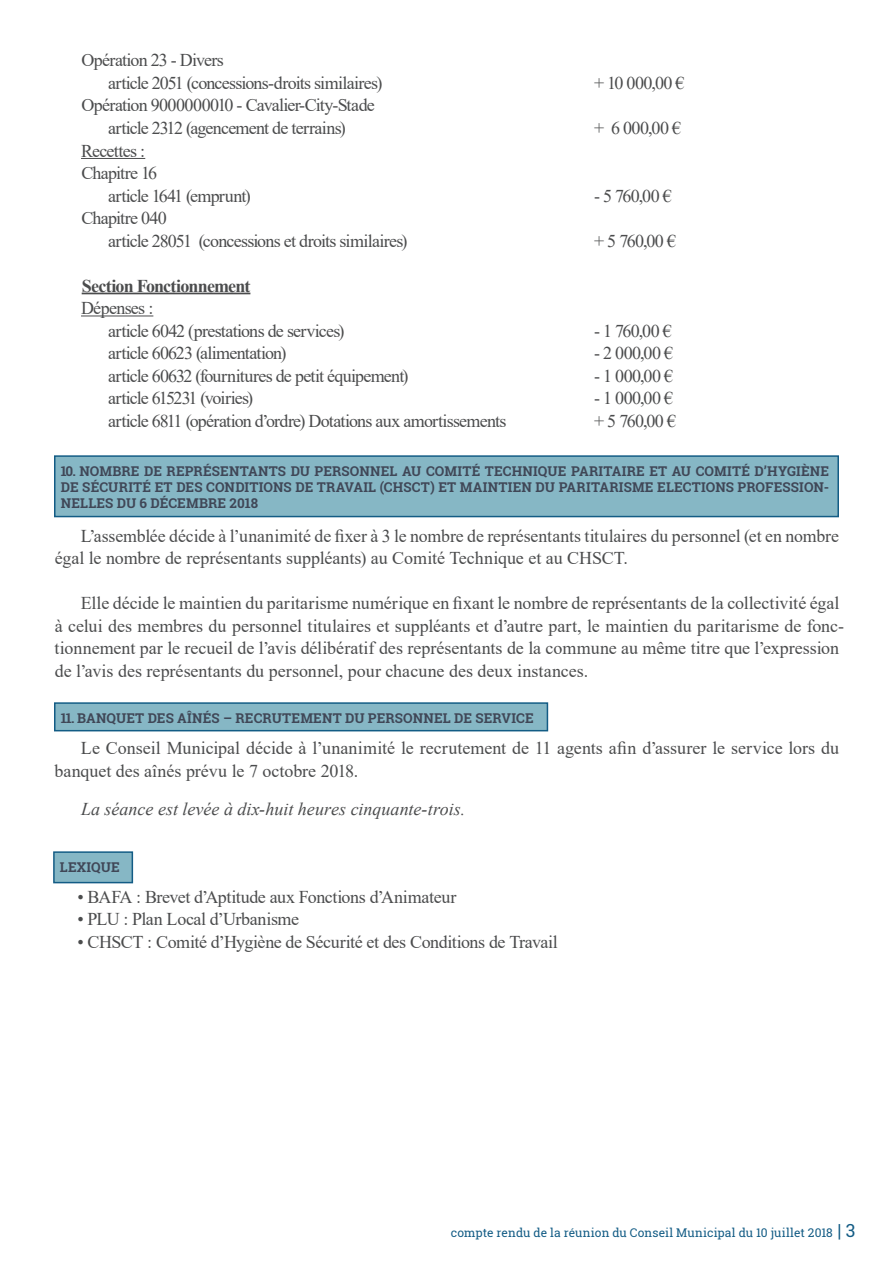
<style>
.page{position:relative;width:893px;height:1263px;background:#fff}
.page>*{position:absolute;margin:0;border:0;box-sizing:border-box;transform-origin:0 0}
.t1{font:18px/22.5px "Times New Roman";letter-spacing:-.015em;color:#4b4c4d}
.t2{font:18px/22.5px "Times New Roman";letter-spacing:-.04em;color:#4b4c4d}
.t3{font:18px "Times New Roman";letter-spacing:-.045em;color:#4b4c4d}
.t4{font:italic 18px "Times New Roman";color:#4b4c4d}
.t5{font:18px "Times New Roman";letter-spacing:-.055em;color:#4b4c4d}
.t6{font:700 18px "Times New Roman";letter-spacing:-.045em;color:#4b4c4d}
.t7{font:18px "Times New Roman";letter-spacing:-.035em;color:#4b4c4d}
.t8{font:700 13.5px "Roboto Slab";letter-spacing:.01em;color:#404757}
.t9{font:12px "Roboto Slab";letter-spacing:.005em;color:#135c85}
.s1{font-size:18px}
</style>
<div class="page">
<div style="left:54px;top:455px;width:785px;height:62px;background:#86b7c5;border:2px solid #135c85"></div>
<div style="left:54px;top:702px;width:494px;height:29px;background:#86b7c5;border:2px solid #135c85"></div>
<hr style="left:81px;top:158px;width:64px;height:1px;background:#4b4c4d">
<hr style="left:82px;top:293px;width:168px;height:1px;background:#4b4c4d">
<hr style="left:81px;top:316px;width:72px;height:1px;background:#4b4c4d">
<div style="left:53px;top:851px;width:80px;height:32px;background:#86b7c5;border:2px solid #135c85"></div>
<p class="t2" style="left:108px;top:49px;width:276px;text-indent:-27px">Opération 23 - Divers<br>article 2051 (concessions-droits similaires)</p>
<p class="t2" style="left:81px;top:94px;width:295px;text-align:center">Opération 9000000010 - Cavalier-City-Stade article 2312 (agencement de terrains)</p>
<p class="t1" style="left:594px;top:71px;width:92px">+ 10 000,00 €</p>
<p class="t1" style="left:594px;top:116px;width:89px">+ 6 000,00 €</p>
<p class="t7" style="left:81px;top:138px;width:66px">Recettes :</p>
<p class="t3" style="left:81px;top:160px;width:77px">Chapitre 16</p>
<p class="t3" style="left:108px;top:183px;width:144px">article 1641 (emprunt)</p>
<p class="t1" style="left:594px;top:184px;width:79px">- 5 760,00 €</p>
<p class="t2" style="left:108px;top:206px;width:301px;text-indent:-27px">Chapitre 040<br>article 28051 (concessions et droits similaires)</p>
<p class="t1" style="left:594px;top:229px;width:83px">+ 5 760,00 €</p>
<p class="t6" style="left:82px;top:272px;width:170px">Section Fonctionnement</p>
<p class="t2" style="left:108px;top:296px;width:238px;text-indent:-27px">Dépenses :<br>article 6042 (prestations de services)</p>
<p class="t1" style="left:594px;top:319px;width:79px">- 1 760,00 €</p>
<p class="t2" style="left:108px;top:341px;width:180px">article 60623 (alimentation)</p>
<p class="t1" style="left:594px;top:341px;width:81px">- 2 000,00 €</p>
<p class="t2" style="left:108px;top:364px;width:302px">article 60632 (fournitures de petit équipement)</p>
<p class="t1" style="left:594px;top:364px;width:81px">- 1 000,00 €</p>
<p class="t5" style="left:108px;top:385px;width:147px">article 615231 (voiries)</p>
<p class="t1" style="left:594px;top:386px;width:81px">- 1 000,00 €</p>
<p class="t3" style="left:108px;top:408px;width:400px">article 6811 (opération d’ordre) Dotations aux amortissements</p>
<p class="t1" style="left:594px;top:409px;width:83px">+ 5 760,00 €</p>
<p class="t8" style="left:61px;top:462px;width:40px">10. NOMBRE</p>
<p class="t8" style="left:144px;top:462px;width:33px">DE REPR</p>
<p class="t8" style="left:203px;top:462px;width:19px">ÉSENTANTS</p>
<p class="t8" style="left:291px;top:462px;width:35px">DU PERSONNEL</p>
<p class="t8" style="left:402px;top:462px;width:34px">AU COMIT</p>
<p class="t8" style="left:472px;top:462px;width:23px">É TEC</p>
<p class="t8" style="left:512px;top:462px;width:69px">HNIQUE PARITAIRE</p>
<p class="t8" style="left:649px;top:462px;width:57px">ETAUCOMIT</p>
<p class="t8" style="left:741px;top:462px;width:79px">É D’HYGIÈNE</p>
<p class="t8" style="left:61px;top:478px;width:49px">DE SÉCURIT</p>
<p class="t8" style="left:143px;top:478px;width:44px">É ET DES</p>
<p class="t8" style="left:206px;top:478px;width:10px">CONDITIONS</p>
<p class="t8" style="left:295px;top:478px;width:31px">DE TRAVAIL</p>
<p class="t8" style="left:380px;top:478px;width:91px">(CHSCT) ET MAINTIEN</p>
<p class="t8" style="left:536px;top:478px;width:33px">DU PARITARISME</p>
<p class="t8" style="left:657px;top:478px;width:19px">ELECTIONS</p>
<p class="t8" style="left:738px;top:478px;width:10px">PRO</p>
<p class="t8" style="left:765px;top:478px;width:18px">FESSION</p>
<p class="t8" style="left:824px;top:478px;width:7px">-</p>
<p class="t8" style="left:61px;top:494px;width:10px">NELLES</p>
<p class="t8" style="left:117px;top:494px;width:63px">DU 6 DÉCEMBRE</p>
<p class="t8" style="left:230px;top:494px;width:30px">2018</p>
<p class="t1" style="left:55px;top:524px;width:786px;text-indent:26px">L’assemblée décide à l’unanimité de fixer à 3 le nombre de représentants titulaires du personnel (et en nombre égal le nombre de représentants suppléants) au Comité Technique et au CHSCT.</p>
<p class="t1" style="left:55px;top:591px;width:791px;text-indent:26px">Elle décide le maintien du paritarisme numérique en fixant le nombre de représentants de la collectivité égal à celui des membres du personnel titulaires et suppléants et d’autre part, le maintien du paritarisme de fonc&shy;tionnement par le recueil de l’avis délibératif des représentants de la commune au même titre que l’expression de l’avis des représentants du personnel, pour chacune des deux instances.</p>
<p class="t8" style="left:61px;top:709px;width:66px">11. BANQUET</p>
<p class="t8" style="left:148px;top:709px;width:10px">DES</p>
<p class="t8" style="left:177px;top:709px;width:69px">AÎNÉS – RECRUTEMENT</p>
<p class="t8" style="left:345px;top:709px;width:33px">DU PERSONNEL</p>
<p class="t8" style="left:454px;top:709px;width:31px">DE SERVICE</p>
<p class="t1" style="left:55px;top:736px;width:786px;text-indent:26px">Le Conseil Municipal décide à l’unanimité le recrutement de 11 agents afin d’assurer le service lors du banquet des aînés prévu le 7 octobre 2018.</p>
<p class="t4" style="left:81px;top:796px;width:386px">La séance est levée à dix-huit heures cinquante-trois.</p>
<p class="t8" style="left:60px;top:858px;width:62px">LEXIQUE</p>
<p class="t1" style="left:77px;top:885px;width:380px">• BAFA : Brevet d’Aptitude aux Fonctions d’Animateur</p>
<p class="t1" style="left:77px;top:907px;width:223px">• PLU : Plan Local d’Urbanisme</p>
<p class="t1" style="left:77px;top:930px;width:482px">• CHSCT : Comité d’Hygiène de Sécurité et des Conditions de Travail</p>
<p class="t9" style="left:451px;top:1224px;width:406px">compte rendu de la réunion du Conseil Municipal du 10 juillet 2018 <span class="s1">| 3</span></p>
</div>
